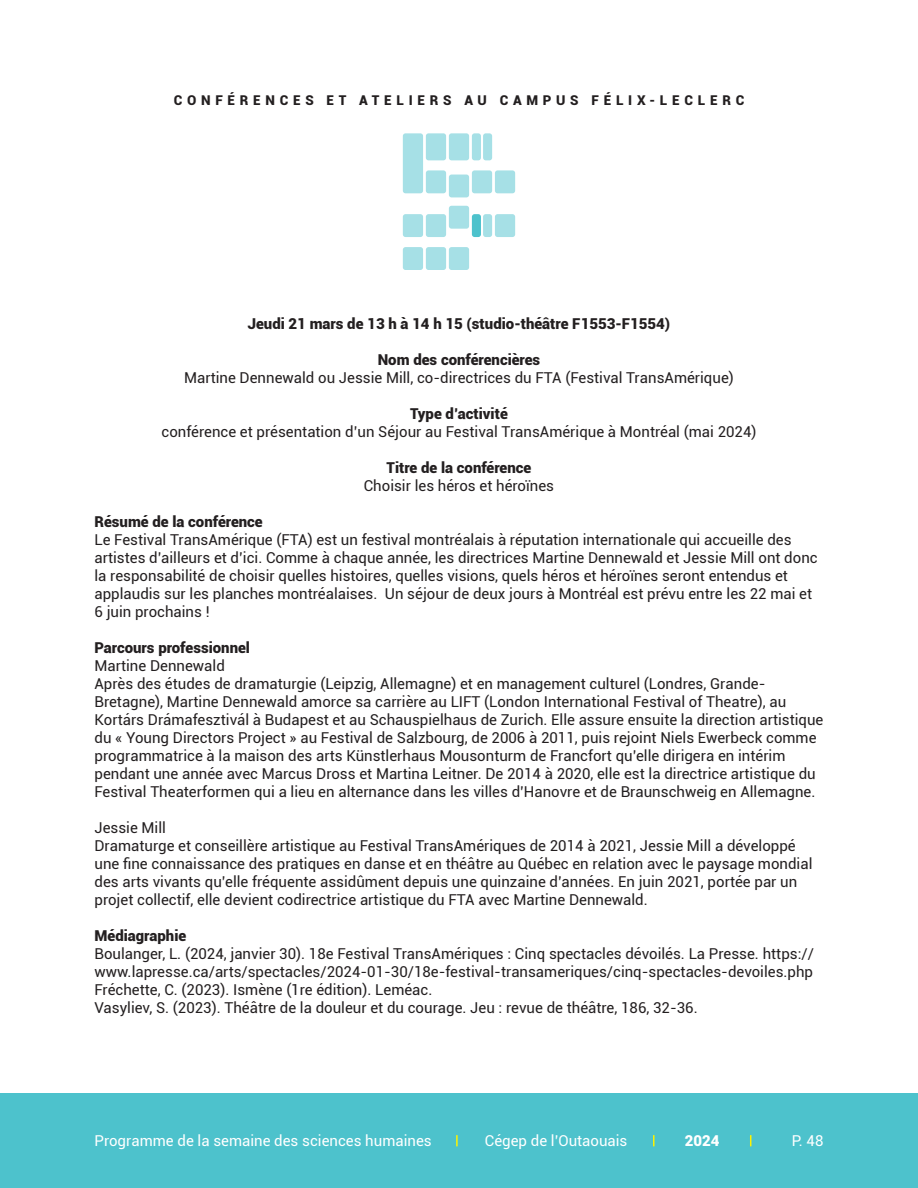
<style>
.page{position:relative;width:918px;height:1188px;background:#fff}
.page>*{position:absolute;margin:0;border:0;box-sizing:border-box;transform-origin:0 0}
.t1{font:15px/18px "Roboto";color:#231f20}
.t2{font:900 15px "Roboto";color:#231f20}
.t3{font:15px "Roboto";color:#fff}
.t4{font:900 15px "Roboto";color:#fff}
.t5{font:900 13.5px "Roboto";letter-spacing:.35em;color:#231f20}
</style>
<div class="page">
<div style="left:403px;top:133px;width:20px;height:60px;background:#a6e0e6;border-radius:3px"></div>
<div style="left:426px;top:214px;width:20px;height:23px;background:#a6e0e6;border-radius:3px"></div>
<div style="left:449px;top:206px;width:20px;height:23px;background:#a6e0e6;border-radius:3px"></div>
<div style="left:495px;top:214px;width:20px;height:23px;background:#a6e0e6;border-radius:3px"></div>
<div style="left:426px;top:247px;width:20px;height:23px;background:#a6e0e6;border-radius:3px"></div>
<div style="left:449px;top:247px;width:20px;height:23px;background:#a6e0e6;border-radius:3px"></div>
<div style="left:426px;top:170px;width:20px;height:23px;background:#a6e0e6;border-radius:3px"></div>
<div style="left:449px;top:175px;width:20px;height:22px;background:#a6e0e6;border-radius:3px"></div>
<div style="left:472px;top:170px;width:20px;height:23px;background:#a6e0e6;border-radius:3px"></div>
<div style="left:495px;top:170px;width:20px;height:23px;background:#a6e0e6;border-radius:3px"></div>
<div style="left:426px;top:133px;width:20px;height:27px;background:#a6e0e6;border-radius:3px"></div>
<div style="left:449px;top:133px;width:20px;height:27px;background:#a6e0e6;border-radius:3px"></div>
<div style="left:472px;top:133px;width:9px;height:27px;background:#a6e0e6;border-radius:3px"></div>
<div style="left:472px;top:214px;width:9px;height:23px;background:#4dc2cc;border-radius:3px"></div>
<div style="left:483px;top:133px;width:9px;height:27px;background:#a6e0e6;border-radius:3px"></div>
<div style="left:483px;top:214px;width:9px;height:23px;background:#a6e0e6;border-radius:3px"></div>
<div style="left:403px;top:214px;width:20px;height:23px;background:#a6e0e6;border-radius:3px"></div>
<div style="left:403px;top:247px;width:20px;height:23px;background:#a6e0e6;border-radius:3px"></div>
<div style="left:0;top:1094px;width:918px;height:94px;background:#4dc2cc"></div>
<svg style="left:456px;top:1135px;width:2px;height:11px"></svg>
<svg style="left:653px;top:1135px;width:2px;height:11px"></svg>
<p class="t5" style="left:174px;top:90px;width:572px">CONFÉRENCES ET ATELIERS AU CAMPUS FÉLIX-LECLERC</p>
<p class="t2" style="left:248px;top:313px;width:424px">Jeudi 21 mars de 13 h à 14 h 15 (studio-théâtre F1553-F1554)</p>
<p class="t2" style="left:378px;top:349px;width:164px">Nom des conférencières</p>
<p class="t1" style="left:184px;top:368px;width:551px">Martine Dennewald ou Jessie Mill, co-directrices du FTA (Festival TransAmérique)</p>
<p class="t2" style="left:410px;top:403px;width:99px">Type d’activité</p>
<p class="t1" style="left:162px;top:422px;width:596px">conférence et présentation d’un Séjour au Festival TransAmérique à Montréal (mai 2024)</p>
<p class="t2" style="left:387px;top:457px;width:146px">Titre de la conférence</p>
<p class="t1" style="left:364px;top:476px;width:192px">Choisir les héros et héroïnes</p>
<p class="t2" style="left:94px;top:511px;width:170px">Résumé de la conférence</p>
<p class="t1" style="left:94px;top:530px;width:725px">Le Festival TransAmérique (FTA) est un festival montréalais à réputation internationale qui accueille des artistes d’ailleurs et d’ici. Comme à chaque année, les directrices Martine Dennewald et Jessie Mill ont donc la responsabilité de choisir quelles histoires, quelles visions, quels héros et héroïnes seront entendus et applaudis sur les planches montréalaises. Un séjour de deux jours à Montréal est prévu entre les 22 mai et 6 juin prochains !</p>
<p class="t2" style="left:94px;top:637px;width:157px">Parcours professionnel</p>
<p class="t1" style="left:94px;top:656px;width:132px">Martine Dennewald</p>
<p class="t1" style="left:94px;top:674px;width:730px">Après des études de dramaturgie (Leipzig, Allemagne) et en management culturel (Londres, Grande-Bretagne), Martine Dennewald amorce sa carrière au LIFT (London International Festival of Theatre), au Kortárs Drámafesztivál à Budapest et au Schauspielhaus de Zurich. Elle assure ensuite la direction artistique du « Young Directors Project » au Festival de Salzbourg, de 2006 à 2011, puis rejoint Niels Ewerbeck comme programmatrice à la maison des arts Künstlerhaus Mousonturm de Francfort qu’elle dirigera en intérim pendant une année avec Marcus Dross et Martina Leitner. De 2014 à 2020, elle est la directrice artistique du Festival Theaterformen qui a lieu en alternance dans les villes d’Hanovre et de Braunschweig en Allemagne.</p>
<p class="t1" style="left:94px;top:818px;width:73px">Jessie Mill</p>
<p class="t1" style="left:94px;top:836px;width:719px">Dramaturge et conseillère artistique au Festival TransAmériques de 2014 à 2021, Jessie Mill a développé une fine connaissance des pratiques en danse et en théâtre au Québec en relation avec le paysage mondial des arts vivants qu’elle fréquente assidûment depuis une quinzaine d’années. En juin 2021, portée par un projet collectif, elle devient codirectrice artistique du FTA avec Martine Dennewald.</p>
<p class="t2" style="left:94px;top:925px;width:93px">Médiagraphie</p>
<p class="t1" style="left:94px;top:944px;width:721px">Boulanger, L. (2024, janvier 30). 18e Festival TransAmériques : Cinq spectacles dévoilés. La Presse. https:// www.lapresse.ca/arts/spectacles/2024-01-30/18e-festival-transameriques/cinq-spectacles-devoiles.php</p>
<p class="t1" style="left:94px;top:980px;width:339px">Fréchette, C. (2023). Ismène (1re édition). Leméac.</p>
<p class="t1" style="left:94px;top:998px;width:605px">Vasyliev, S. (2023). Théâtre de la douleur et du courage. Jeu : revue de théâtre, 186, 32‑36.</p>
<p class="t3" style="left:94px;top:1131px;width:339px">Programme de la semaine des sciences humaines</p>
<p class="t3" style="left:485px;top:1131px;width:144px">Cégep de l’Outaouais</p>
<p class="t4" style="left:685px;top:1130px;width:36px">2024</p>
<p class="t3" style="left:792px;top:1131px;width:33px">P. 48</p>
</div>
